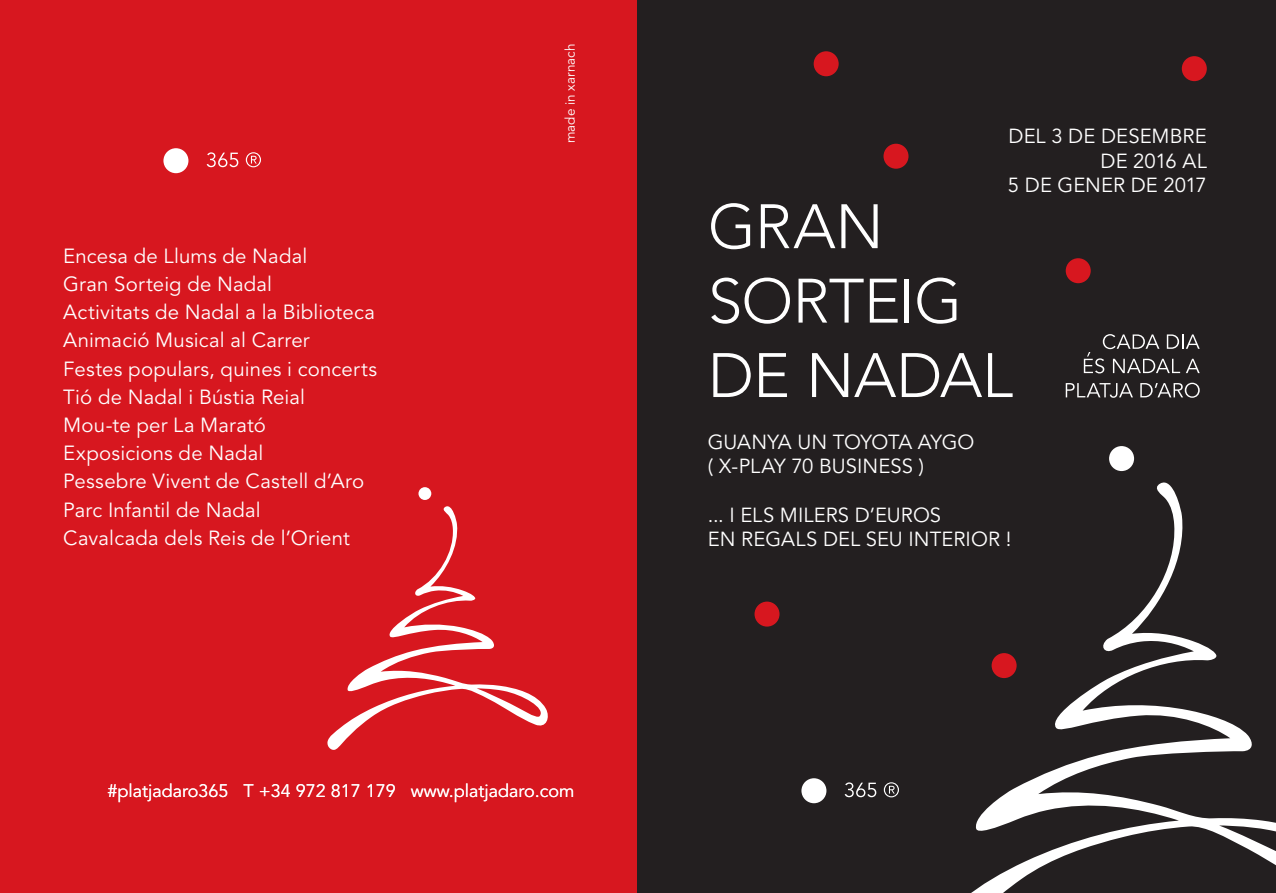
<style>
.page{position:relative;width:1276px;height:893px;background:#fff}
.page>*{position:absolute;margin:0;border:0;box-sizing:border-box;transform-origin:0 0}
.t1{font:300 62.1px/74.5px "Avenir";letter-spacing:-.01em;color:#fff}
.t2{font:20.47px/28.1px "Avenir";letter-spacing:.01em;color:#fff}
.t3{font:20.25px/24.3px "Avenir";letter-spacing:.005em;color:#fff}
.t4{font:18px "Avenir";color:#fff}
.t5{font:13.5px "Avenir";color:#fff}
</style>
<div class="page">
<div style="left:0;top:0;width:655px;height:893px;background:#d7171f"></div>
<div style="left:418px;top:487px;width:13px;height:13px;background:#fff;border-radius:50%"></div>
<svg style="left:327px;top:506px;width:221px;height:244px"></svg>
<div style="left:163px;top:148px;width:25px;height:25px;background:#fff;border-radius:50%"></div>
<svg style="left:207px;top:152px;width:31px;height:15px"></svg>
<svg style="left:246px;top:152px;width:15px;height:15px"></svg>
<div style="left:638px;top:0;width:638px;height:893px;background:#231f20"></div>
<div style="left:754px;top:602px;width:25px;height:25px;background:#d7171f;border-radius:50%"></div>
<div style="left:1065px;top:258px;width:25px;height:25px;background:#d7171f;border-radius:50%"></div>
<div style="left:1181px;top:56px;width:25px;height:25px;background:#d7171f;border-radius:50%"></div>
<div style="left:883px;top:144px;width:25px;height:25px;background:#d7171f;border-radius:50%"></div>
<div style="left:813px;top:51px;width:25px;height:25px;background:#d7171f;border-radius:50%"></div>
<div style="left:1109px;top:446px;width:25px;height:25px;background:#fff;border-radius:50%"></div>
<svg style="left:971px;top:482px;width:305px;height:411px"></svg>
<div style="left:801px;top:778px;width:25px;height:25px;background:#fff;border-radius:50%"></div>
<svg style="left:844px;top:782px;width:32px;height:15px"></svg>
<svg style="left:884px;top:782px;width:15px;height:15px"></svg>
<svg style="left:1083px;top:334px;width:116px;height:39px"></svg>
<svg style="left:1065px;top:383px;width:68px;height:15px"></svg>
<svg style="left:1140px;top:383px;width:59px;height:15px"></svg>
<p class="t2" style="left:63px;top:242px;width:315px">Encesa de Llums de Nadal<br>Gran Sorteig de Nadal<br>Activitats de Nadal a la Biblioteca<br>Animació Musical al Carrer<br>Festes populars, quines i concerts<br>Tió de Nadal i Bústia Reial<br>Mou-te per La Marató<br>Exposicions de Nadal<br>Pessebre Vivent de Castell d’Aro<br>Parc Infantil de Nadal<br>Cavalcada dels Reis de l’Orient</p>
<p class="t5" style="left:562px;top:143px;width:101px;rotate:-90deg">made in xarnach</p>
<p class="t4" style="left:107px;top:781px;width:469px">#platjadaro365 T +34 972 817 179 www.platjadaro.com</p>
<p class="t3" style="left:1008px;top:125px;width:200px;text-align:right">DEL 3 DE DESEMBRE<br>DE 2016 AL<br>5 DE GENER DE 2017</p>
<h1 class="t1" style="left:708px;top:190px;width:307px">GRAN<br>SORTEIG<br>DE NADAL</h1>
<p class="t3" style="left:708px;top:430px;width:268px">GUANYA UN TOYOTA AYGO ( X-PLAY 70 BUSINESS )</p>
<p class="t3" style="left:708px;top:503px;width:305px">... I ELS MILERS D’EUROS<br>EN REGALS DEL SEU INTERIOR !</p>
</div>
